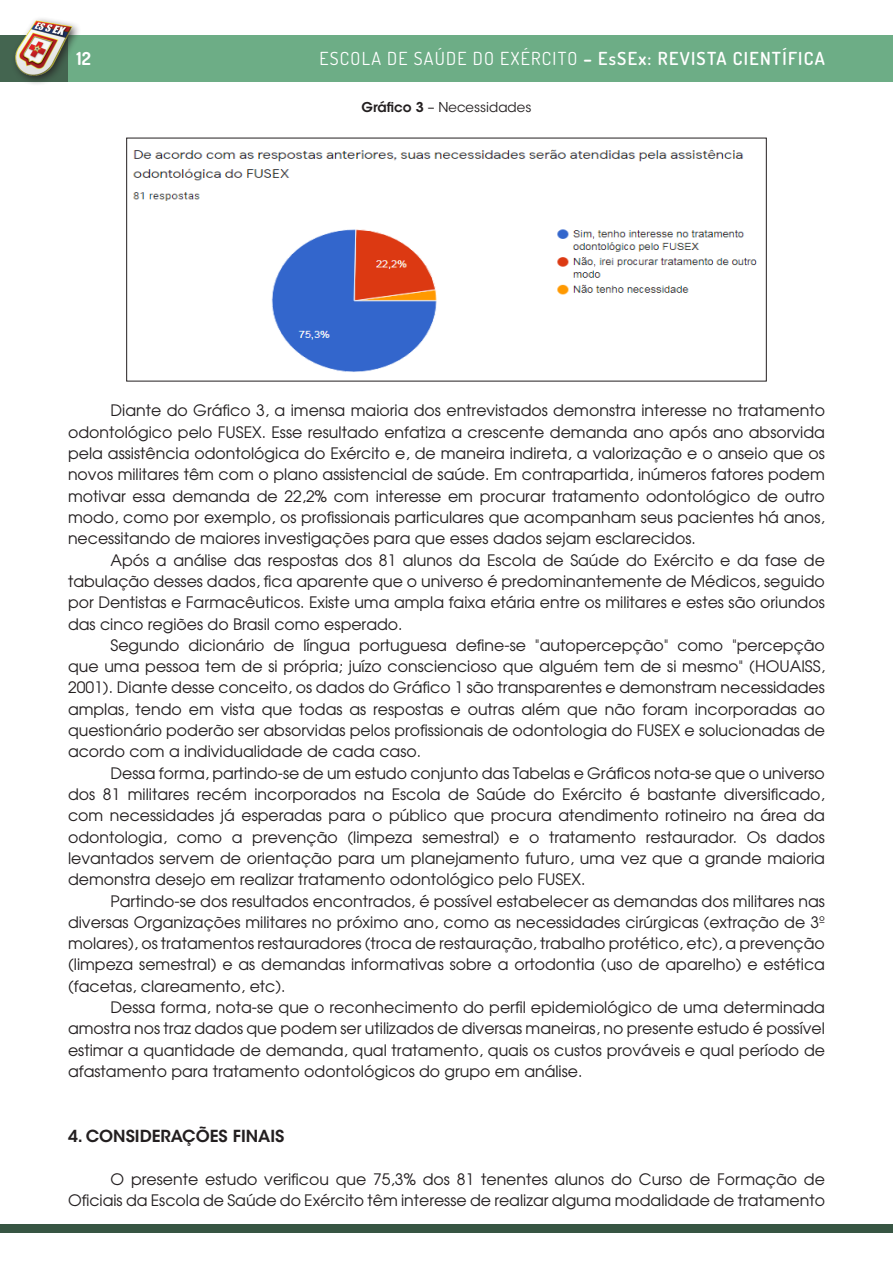
<style>
.page{position:relative;width:893px;height:1276px;background:#fff}
.page>*{position:absolute;margin:0;border:0;box-sizing:border-box;transform-origin:0 0}
.t1{font:18px "Dosis";letter-spacing:.07em;color:#fff}
.t2{font:700 18px "Dosis";color:#fff}
.t3{font:600 16.5px "ITC Avant Garde Std";color:#231f20}
.t4{font:15.75px/21.3px "Avant Garde";color:#231f20;text-align:justify}
.t5{font:13.5px "ITC Avant Garde Std";color:#231f20}
.s1{font-weight:700}
.s2{font-weight:600}
</style>
<div class="page">
<div style="left:68px;top:35px;width:825px;height:47px;background:#6dad86"></div>
<div style="left:0;top:35px;width:68px;height:47px;background:#446550"></div>
<div style="left:10px;top:16px;width:72px;height:70px;background:#231f20;opacity:.85"></div>
<img style="left:10px;top:16px;width:68px;height:67px">
<div style="left:0;top:1224px;width:893px;height:9px;background:#375543"></div>
<img style="left:133px;top:149px;width:624px;height:223px">
<p class="t2" style="left:77px;top:47px;width:16px">12</p>
<p class="t1" style="left:319px;top:47px;width:507px">ESCOLA DE SAÚDE DO EXÉRCITO <span class="s1">–</span> <span class="s2">EsSEx: REVISTA CIENTÍFICA</span></p>
<p class="t5" style="left:362px;top:99px;width:171px"><span class="s2">Gráfico 3</span> – Necessidades</p>
<p class="t4" style="left:68px;top:400px;width:758px;text-indent:43px">Diante do Gráfico 3, a imensa maioria dos entrevistados demonstra interesse no tratamento odontológico pelo FUSEX. Esse resultado enfatiza a crescente demanda ano após ano absorvida pela assistência odontológica do Exército e, de maneira indireta, a valorização e o anseio que os novos militares têm com o plano assistencial de saúde. Em contrapartida, inúmeros fatores podem motivar essa demanda de 22,2% com interesse em procurar tratamento odontológico de outro modo, como por exemplo, os profissionais particulares que acompanham seus pacientes há anos, necessitando de maiores investigações para que esses dados sejam esclarecidos.</p>
<p class="t4" style="left:68px;top:549px;width:758px;text-indent:43px">Após a análise das respostas dos 81 alunos da Escola de Saúde do Exército e da fase de tabulação desses dados, fica aparente que o universo é predominantemente de Médicos, seguido por Dentistas e Farmacêuticos. Existe uma ampla faixa etária entre os militares e estes são oriundos das cinco regiões do Brasil como esperado.</p>
<p class="t4" style="left:68px;top:634px;width:758px;text-indent:43px">Segundo dicionário de língua portuguesa define-se "autopercepção" como "percepção que uma pessoa tem de si própria; juízo consciencioso que alguém tem de si mesmo" (HOUAISS, 2001). Diante desse conceito, os dados do Gráfico 1 são transparentes e demonstram necessidades amplas, tendo em vista que todas as respostas e outras além que não foram incorporadas ao questionário poderão ser absorvidas pelos profissionais de odontologia do FUSEX e solucionadas de acordo com a individualidade de cada caso.</p>
<p class="t4" style="left:68px;top:762px;width:758px;text-indent:43px">Dessa forma, partindo-se de um estudo conjunto das Tabelas e Gráficos nota-se que o universo dos 81 militares recém incorporados na Escola de Saúde do Exército é bastante diversificado, com necessidades já esperadas para o público que procura atendimento rotineiro na área da odontologia, como a prevenção (limpeza semestral) e o tratamento restaurador. Os dados levantados servem de orientação para um planejamento futuro, uma vez que a grande maioria demonstra desejo em realizar tratamento odontológico pelo FUSEX.</p>
<p class="t4" style="left:68px;top:890px;width:758px;text-indent:43px">Partindo-se dos resultados encontrados, é possível estabelecer as demandas dos militares nas diversas Organizações militares no próximo ano, como as necessidades cirúrgicas (extração de 3º molares), os tratamentos restauradores (troca de restauração, trabalho protético, etc), a prevenção (limpeza semestral) e as demandas informativas sobre a ortodontia (uso de aparelho) e estética (facetas, clareamento, etc).</p>
<p class="t4" style="left:68px;top:996px;width:758px;text-indent:43px">Dessa forma, nota-se que o reconhecimento do perfil epidemiológico de uma determinada amostra nos traz dados que podem ser utilizados de diversas maneiras, no presente estudo é possível estimar a quantidade de demanda, qual tratamento, quais os custos prováveis e qual período de afastamento para tratamento odontológicos do grupo em análise.</p>
<p class="t3" style="left:68px;top:1125px;width:218px">4. CONSIDERAÇÕES FINAIS</p>
<p class="t4" style="left:68px;top:1168px;width:758px;text-align:right">O presente estudo verificou que 75,3% dos 81 tenentes alunos do Curso de Formação de<br>Oficiais da Escola de Saúde do Exército têm interesse de realizar alguma modalidade de tratamento</p>
</div>
